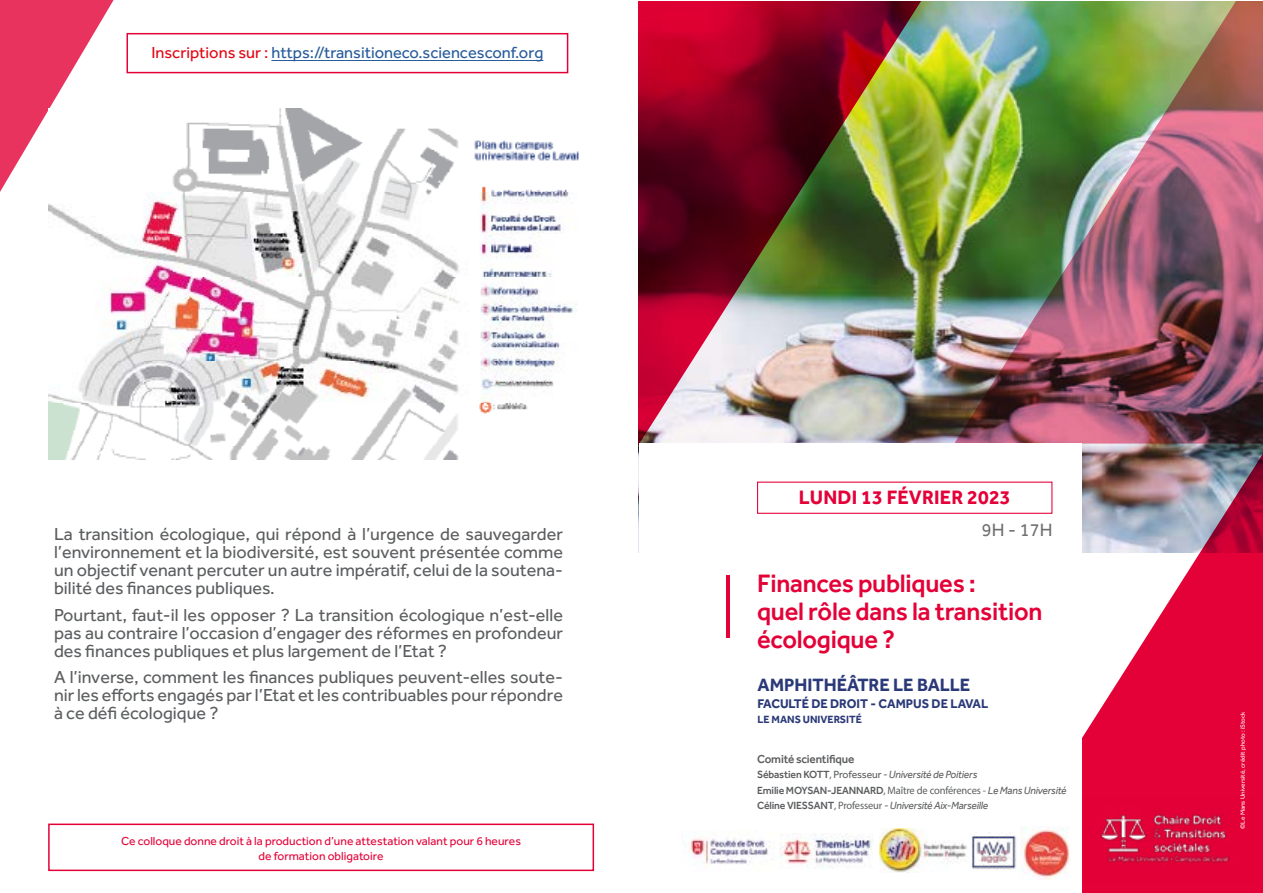
<style>
.page{position:relative;width:1263px;height:893px;background:#fff}
.page>*{position:absolute;margin:0;border:0;box-sizing:border-box;transform-origin:0 0}
.t1{font:500 26.1px/27.6px "Effra";letter-spacing:-.01em;color:#e40138}
.t2{font:700 20.1px "Effra";letter-spacing:.01em;color:#e40138}
.t3{font:700 18.45px "Effra";color:#2a3978}
.t4{font:18.45px "Effra";color:#706f6f}
.t5{font:18px/18px "Effra";color:#5b5d5f;text-align:justify}
.t6{font:16.5px "Effra";color:#275b9b}
.t7{font:700 13.05px "Effra";color:#2a3978}
.t8{font:12px/14.4px "Effra";color:#e40138;text-align:center}
.t9{font:500 12px "Effra";letter-spacing:-.015em;color:#5b5d5f}
.t10{font:italic 10.8px/15.1px "Effra";letter-spacing:-.015em;color:#5b5d5f}
.t11{font:700 10.8px "Effra";color:#2a3978}
.t12{font:6.3px "Effra";color:#fff}
.s1{color:#e30613}
.s2{font-weight:500;font-style:normal}
.s3{font-family:"Myriad Pro";font-style:normal}
.s4{font-style:normal}
</style>
<div class="page">
<svg style="left:0;top:0;width:146px;height:192px;fill:#e9335f"></svg>
<div style="left:48px;top:824px;width:546px;height:47px;border:2px solid #e40138"></div>
<hr style="left:271px;top:60px;width:272px;height:1px;background:#275b9b">
<div style="left:126px;top:33px;width:442px;height:40px;border:2px solid #e40138"></div>
<img style="left:48px;top:108px;width:531px;height:351px">
<img style="left:954px;top:1px;width:309px;height:442px">
<img style="left:639px;top:1px;width:301px;height:442px">
<img style="left:969px;top:400px;width:294px;height:493px">
<div style="left:639px;top:444px;width:443px;height:449px;background:#fff"></div>
<hr style="left:726px;top:575px;width:4px;height:63px;background:#e40138">
<div style="left:757px;top:482px;width:295px;height:32px;border:1px solid #e40138"></div>
<img style="left:779px;top:833px;width:94px;height:35px">
<img style="left:689px;top:838px;width:84px;height:27px">
<img style="left:1021px;top:827px;width:49px;height:53px">
<img style="left:971px;top:835px;width:45px;height:34px">
<img style="left:1082px;top:797px;width:173px;height:86px">
<img style="left:879px;top:828px;width:88px;height:44px">
<p class="t6" style="left:151px;top:43px;width:393px"><span class="s1">Inscriptions sur :</span> https://transitioneco.sciencesconf.org</p>
<p class="t2" style="left:799px;top:485px;width:213px">LUNDI 13 FÉVRIER 2023</p>
<p class="t5" style="left:54px;top:525px;width:510px">La transition écologique, qui répond à l’urgence de sauvegarder</p>
<p class="t4" style="left:982px;top:519px;width:72px">9H - 17H</p>
<p class="t5" style="left:54px;top:543px;width:511px">l’environnement et la biodiversité, est souvent présentée comme un objectif venant percuter un autre impératif, celui de la soutena&shy;bilité des finances publiques.</p>
<p class="t5" style="left:54px;top:605px;width:510px">Pourtant, faut-il les opposer ? La transition écologique n’est-elle pas au contraire l’occasion d’engager des réformes en profondeur des finances publiques et plus largement de l’Etat ?</p>
<p class="t5" style="left:54px;top:668px;width:510px">A l’inverse, comment les finances publiques peuvent-elles soute&shy;nir les efforts engagés par l’Etat et les contribuables pour répondre à ce défi écologique ?</p>
<h1 class="t1" style="left:757px;top:569px;width:287px">Finances publiques :<br>quel rôle dans la transition écologique ?</h1>
<p class="t3" style="left:757px;top:673px;width:214px">AMPHITHÉÂTRE LE BALLE</p>
<p class="t7" style="left:757px;top:696px;width:232px">FACULTÉ DE DROIT - CAMPUS DE LAVAL</p>
<p class="t11" style="left:757px;top:713px;width:106px">LE MANS UNIVERSITÉ</p>
<p class="t9" style="left:757px;top:752px;width:99px">Comité scientifique</p>
<p class="t10" style="left:757px;top:767px;width:311px"><span class="s2">Sébastien KOTT</span><span class="s3">,</span> <span class="s4">Professeur</span> - Université de Poitiers<br><span class="s2">Emilie MOYSAN-JEANNARD</span><span class="s3">, Maître de conférences -</span> Le Mans Université<br><span class="s2">Céline VIESSANT</span><span class="s3">, Professeur</span> - Université Aix-Marseille</p>
<p class="t8" style="left:121px;top:834px;width:401px">Ce colloque donne droit à la production d’une attestation valant pour 6 heures de formation obligatoire</p>
<p class="t12" style="left:1239px;top:829px;width:119px;rotate:-90deg">©Le Mans Université, crédit photo : iStock</p>
</div>
